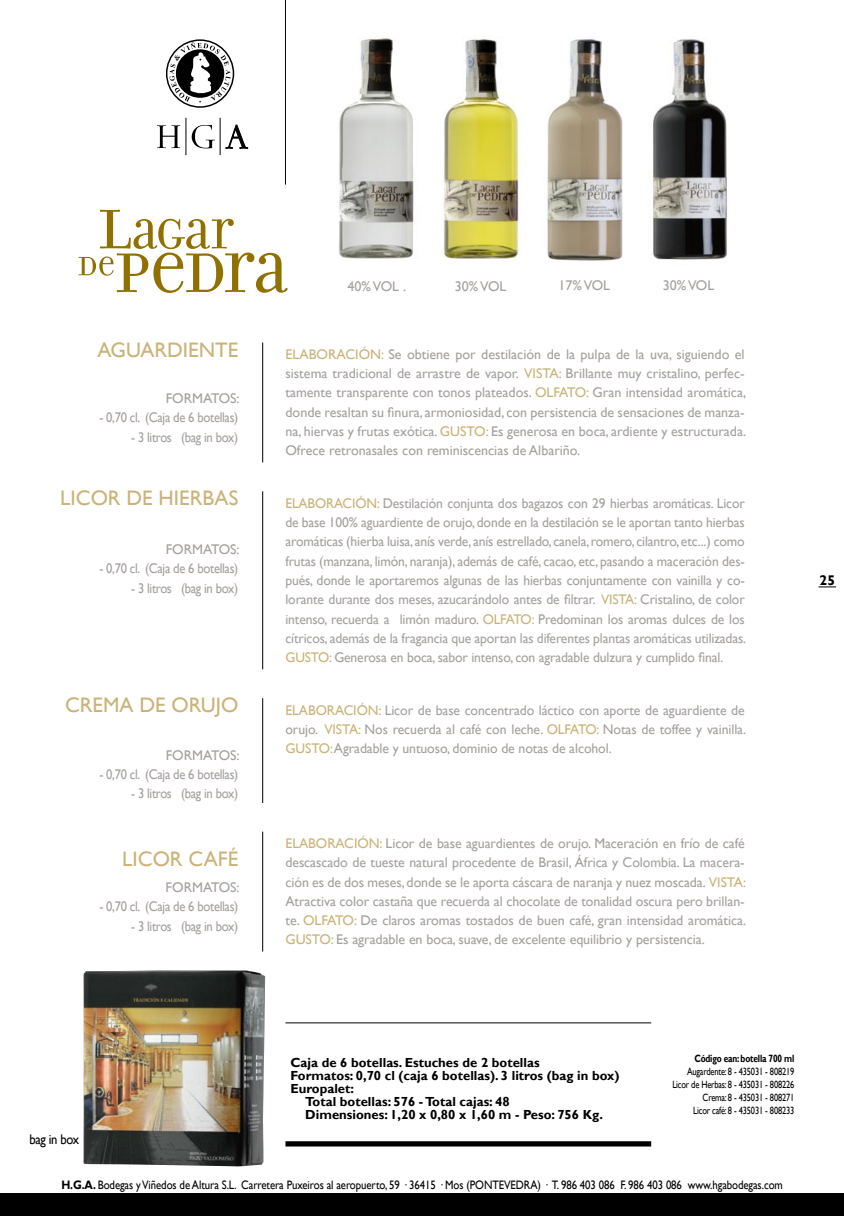
<style>
.page{position:relative;width:844px;height:1216px;background:#fff}
.page>*{position:absolute;margin:0;border:0;box-sizing:border-box;transform-origin:0 0}
.t1{font:21px "Gill Sans";color:#cab378}
.t2{font:14px/19.2px "Gill Sans";letter-spacing:-.01em;color:#a4a09e;text-align:justify}
.t3{font:14px "Gill Sans";letter-spacing:-.01em;color:#a4a09e;scale:.9 1}
.t4{font:14px "Gill Sans";letter-spacing:-.025em;color:#000;scale:.9 1}
.t5{font:700 14px "Gill Sans";color:#000}
.t6{font:700 13.12px "Gill Sans";color:#000}
.t7{font:12.25px "Gill Sans";letter-spacing:-.005em;color:#000;scale:.88 1}
.t8{font:10.5px/13.1px "Gill Sans";letter-spacing:-.02em;color:#000;text-align:right;scale:.8 1}
.t9{font:700 10.5px "Gill Sans";letter-spacing:-.02em;color:#000;scale:.8 1}
.s1{color:#cab378}
.s2{font-weight:700}
</style>
<div class="page">
<svg style="left:818px;top:586px;width:17px;height:1px"></svg>
<hr style="left:285px;top:0;width:1px;height:185px;background:#000">
<svg style="left:192px;top:125px;width:23px;height:23px"></svg>
<svg style="left:157px;top:125px;width:23px;height:23px"></svg>
<svg style="left:226px;top:125px;width:21px;height:23px"></svg>
<svg style="left:166px;top:39px;width:68px;height:69px"></svg>
<hr style="left:185px;top:118px;width:1px;height:37px;background:#000">
<hr style="left:220px;top:118px;width:1px;height:37px;background:#000">
<img style="left:339px;top:38px;width:75px;height:221px">
<svg style="left:78px;top:210px;width:209px;height:83px"></svg>
<img style="left:443px;top:39px;width:76px;height:221px">
<img style="left:547px;top:39px;width:76px;height:222px">
<img style="left:652px;top:39px;width:75px;height:221px">
<hr style="left:262px;top:342px;width:1px;height:120px;background:#000">
<hr style="left:262px;top:831px;width:1px;height:120px;background:#000">
<hr style="left:262px;top:491px;width:1px;height:178px;background:#000">
<hr style="left:262px;top:698px;width:1px;height:105px;background:#000">
<hr style="left:285px;top:1022px;width:366px;height:1px;background:#000">
<div style="left:285px;top:1141px;width:366px;height:5px;background:#000"></div>
<img style="left:83px;top:970px;width:182px;height:196px">
<div style="left:0;top:1193px;width:843px;height:22px;background:#000"></div>
<h1 class="t1" style="left:97px;top:338px;width:142px">AGUARDIENTE</h1>
<p class="t2" style="left:166px;top:389px;width:75px">FORMATOS:</p>
<p class="t3" style="left:99px;top:409px;width:156px">- 0,70 cl. (Caja de 6 botellas)</p>
<p class="t3" style="left:131px;top:428px;width:121px">- 3 litros (bag in box)</p>
<h1 class="t1" style="left:60px;top:486px;width:179px">LICOR DE HIERBAS</h1>
<p class="t2" style="left:166px;top:540px;width:75px">FORMATOS:</p>
<p class="t3" style="left:99px;top:560px;width:156px">- 0,70 cl. (Caja de 6 botellas)</p>
<p class="t3" style="left:131px;top:579px;width:121px">- 3 litros (bag in box)</p>
<h1 class="t1" style="left:65px;top:692px;width:175px">CREMA DE ORUJO</h1>
<p class="t2" style="left:166px;top:745px;width:75px">FORMATOS:</p>
<p class="t3" style="left:99px;top:766px;width:156px">- 0,70 cl. (Caja de 6 botellas)</p>
<p class="t3" style="left:131px;top:785px;width:121px">- 3 litros (bag in box)</p>
<h1 class="t1" style="left:122px;top:847px;width:117px">LICOR CAFÉ</h1>
<p class="t2" style="left:166px;top:878px;width:75px">FORMATOS:</p>
<p class="t3" style="left:99px;top:898px;width:156px">- 0,70 cl. (Caja de 6 botellas)</p>
<p class="t3" style="left:131px;top:917px;width:121px">- 3 litros (bag in box)</p>
<p class="t2" style="left:347px;top:277px;width:60px">40% VOL .</p>
<p class="t2" style="left:454px;top:277px;width:53px">30% VOL</p>
<p class="t2" style="left:558px;top:276px;width:53px">17% VOL</p>
<p class="t2" style="left:662px;top:276px;width:53px">30% VOL</p>
<p class="t2" style="left:285px;top:345px;width:462px"><span class="s1">ELABORACIÓN:</span> Se obtiene por destilación de la pulpa de la uva, siguiendo el sistema tradicional de arrastre de vapor. <span class="s1">VISTA:</span> Brillante muy cristalino, perfec&shy;tamente transparente con tonos plateados. <span class="s1">OLFATO:</span> Gran intensidad aromática, donde resaltan su finura, armoniosidad, con persistencia de sensaciones de manza&shy;na, hiervas y frutas exótica. <span class="s1">GUSTO:</span> Es generosa en boca, ardiente y estructurada.<br>Ofrece retronasales con reminiscencias de Albariño.</p>
<p class="t2" style="left:285px;top:494px;width:462px"><span class="s1">ELABORACIÓN:</span> Destilación conjunta dos bagazos con 29 hierbas aromáticas. Licor de base 100% aguardiente de orujo, donde en la destilación se le aportan tanto hierbas aromáticas (hierba luisa, anís verde, anís estrellado, canela, romero, cilantro, etc...) como frutas (manzana, limón, naranja), además de café, cacao, etc, pasando a maceración des&shy;pués, donde le aportaremos algunas de las hierbas conjuntamente con vainilla y co&shy;lorante durante dos meses, azucarándolo antes de filtrar. <span class="s1">VISTA:</span> Cristalino, de color intenso, recuerda a limón maduro. <span class="s1">OLFATO:</span> Predominan los aromas dulces de los cítricos, además de la fragancia que aportan las diferentes plantas aromáticas utilizadas.<br><span class="s1">GUSTO:</span> Generosa en boca, sabor intenso, con agradable dulzura y cumplido final.</p>
<p class="t2" style="left:285px;top:700px;width:462px"><span class="s1">ELABORACIÓN:</span> Licor de base concentrado láctico con aporte de aguardiente de orujo. <span class="s1">VISTA:</span> Nos recuerda al café con leche. <span class="s1">OLFATO:</span> Notas de toffee y vainilla.<br><span class="s1">GUSTO:</span>Agradable y untuoso, dominio de notas de alcohol.</p>
<p class="t2" style="left:285px;top:834px;width:462px"><span class="s1">ELABORACIÓN:</span> Licor de base aguardientes de orujo. Maceración en frío de café descascado de tueste natural procedente de Brasil, África y Colombia. La macera&shy;ción es de dos meses, donde se le aporta cáscara de naranja y nuez moscada. <span class="s1">VISTA:<br></span>Atractiva color castaña que recuerda al chocolate de tonalidad oscura pero brillan&shy;te. <span class="s1">OLFATO:</span> De claros aromas tostados de buen café, gran intensidad aromática.<br><span class="s1">GUSTO:</span> Es agradable en boca, suave, de excelente equilibrio y persistencia.</p>
<p class="t5" style="left:819px;top:571px;width:17px">25</p>
<p class="t6" style="left:290px;top:1054px;width:251px">Caja de 6 botellas. Estuches de 2 botellas</p>
<p class="t6" style="left:290px;top:1067px;width:330px">Formatos: 0,70 cl (caja 6 botellas). 3 litros (bag in box)</p>
<p class="t6" style="left:290px;top:1080px;width:65px">Europalet:</p>
<p class="t6" style="left:305px;top:1093px;width:206px">Total botellas: 576 - Total cajas: 48</p>
<p class="t6" style="left:305px;top:1106px;width:299px">Dimensiones: 1,20 x 0,80 x 1,60 m - Peso: 756 Kg.</p>
<p class="t9" style="left:694px;top:1052px;width:126px">Código ean: botella 700 ml</p>
<p class="t8" style="left:672px;top:1065px;width:154px">Augardente: 8 - 435031 - 808219<br>Licor de Herbas: 8 - 435031 - 808226<br>Crema: 8 - 435031 - 808271<br>Licor café: 8 - 435031 - 808233</p>
<p class="t4" style="left:30px;top:1131px;width:57px">bag in box</p>
<p class="t7" style="left:61px;top:1177px;width:821px"><span class="s2">H.G.A.</span> Bodegas y Viñedos de Altura S.L. Carretera Puxeiros al aeropuerto, 59 · 36415 · Mos (PONTEVEDRA) · T. 986 403 086 F. 986 403 086 www.hgabodegas.com</p>
</div>
